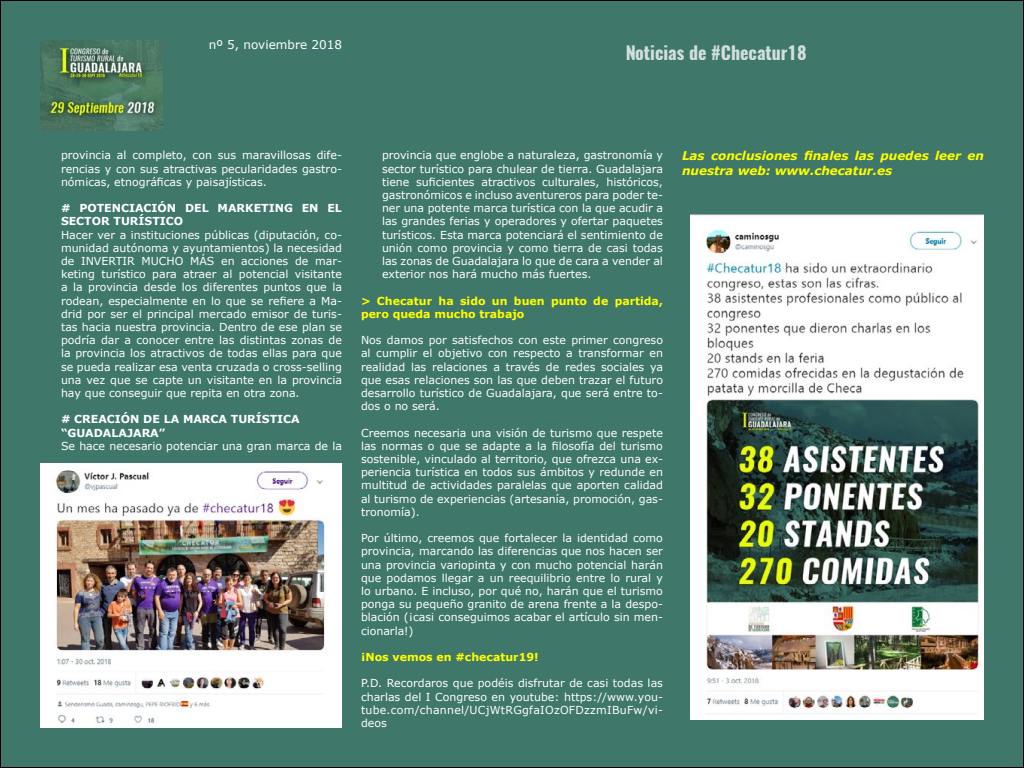
<style>
.page{position:relative;width:1024px;height:768px;background:#fff}
.page>*{position:absolute;margin:0;border:0;box-sizing:border-box;transform-origin:0 0}
.t1{font:700 18px "Oswald";color:#fff}
.t2{font:italic 700 12px/14.4px "Verdana";color:#ff0}
.t3{font:12px "Verdana";color:#fff}
.t4{font:11px/13.2px "Verdana";color:#fff;text-align:justify}
.t5{font:700 11px/13.2px "Verdana";color:#fff}
.t6{font:700 11px/13.2px "Verdana";color:#ff0}
</style>
<div class="page">
<div style="left:0;top:0;width:1023px;height:768px;background:#3f776a"></div>
<img style="left:40px;top:40px;width:122px;height:91px">
<img style="left:691px;top:214px;width:293px;height:506px">
<img style="left:40px;top:464px;width:302px;height:264px">
<p class="t3" style="left:209px;top:37px;width:135px">nº 5, noviembre 2018</p>
<h1 class="t1" style="left:625px;top:40px;width:183px">Noticias de #Checatur18</h1>
<p class="t4" style="left:61px;top:149px;width:283px">provincia al completo, con sus maravillosas dife&shy;rencias y con sus atractivas pecularidades gastro&shy;nómicas, etnográficas y paisajísticas.</p>
<p class="t5" style="left:61px;top:201px;width:282px"># POTENCIACIÓN DEL MARKETING EN EL<br>SECTOR TURÍSTICO</p>
<p class="t4" style="left:61px;top:228px;width:283px">Hacer ver a instituciones públicas (diputación, co&shy;munidad autónoma y ayuntamientos) la necesidad de INVERTIR MUCHO MÁS en acciones de mar&shy;keting turístico para atraer al potencial visitante a la provincia desde los diferentes puntos que la rodean, especialmente en lo que se refiere a Ma&shy;drid por ser el principal mercado emisor de turis&shy;tas hacia nuestra provincia. Dentro de ese plan se podría dar a conocer entre las distintas zonas de la provincia los atractivos de todas ellas para que se pueda realizar esa venta cruzada o cross-selling una vez que se capte un visitante en la provincia hay que conseguir que repita en otra zona.</p>
<p class="t5" style="left:61px;top:413px;width:240px"># CREACIÓN DE LA MARCA TURÍSTICA “GUADALAJARA”</p>
<p class="t4" style="left:61px;top:439px;width:282px">Se hace necesario potenciar una gran marca de la</p>
<p class="t4" style="left:382px;top:149px;width:283px">provincia que englobe a naturaleza, gastronomía y sector turístico para chulear de tierra. Guadalajara tiene suficientes atractivos culturales, históricos, gastronómicos e incluso aventureros para poder te&shy;ner una potente marca turística con la que acudir a las grandes ferias y operadores y ofertar paquetes turísticos. Esta marca potenciará el sentimiento de unión como provincia y como tierra de casi todas las zonas de Guadalajara lo que de cara a vender al exterior nos hará mucho más fuertes.</p>
<p class="t6" style="left:361px;top:294px;width:303px">&gt; Checatur ha sido un buen punto de partida, pero queda mucho trabajo</p>
<p class="t4" style="left:361px;top:333px;width:304px">Nos damos por satisfechos con este primer congreso al cumplir el objetivo con respecto a transformar en realidad las relaciones a través de redes sociales ya que esas relaciones son las que deben trazar el futuro desarrollo turístico de Guadalajara, que será entre to&shy;dos o no será.</p>
<p class="t4" style="left:361px;top:426px;width:304px">Creemos necesaria una visión de turismo que respete las normas o que se adapte a la filosofía del turismo sostenible, vinculado al territorio, que ofrezca una ex&shy;periencia turística en todos sus ámbitos y redunde en multitud de actividades paralelas que aporten calidad al turismo de experiencias (artesanía, promoción, gas&shy;tronomía).</p>
<p class="t4" style="left:361px;top:531px;width:304px">Por último, creemos que fortalecer la identidad como provincia, marcando las diferencias que nos hacen ser una provincia variopinta y con mucho potencial harán que podamos llegar a un reequilibrio entre lo rural y lo urbano. E incluso, por qué no, harán que el turismo ponga su pequeño granito de arena frente a la despo&shy;blación (¡casi conseguimos acabar el artículo sin men&shy;cionarla!)</p>
<p class="t6" style="left:361px;top:650px;width:179px">¡Nos vemos en #checatur19!</p>
<p class="t4" style="left:361px;top:677px;width:304px">P.D. Recordaros que podéis disfrutar de casi todas las charlas del I Congreso en youtube: https://www.you&shy;tube.com/channel/UCjWtRGgfaIOzOFDzzmIBuFw/vi&shy;deos</p>
<p class="t2" style="left:682px;top:148px;width:303px">Las conclusiones finales las puedes leer en nuestra web: www.checatur.es</p>
</div>
